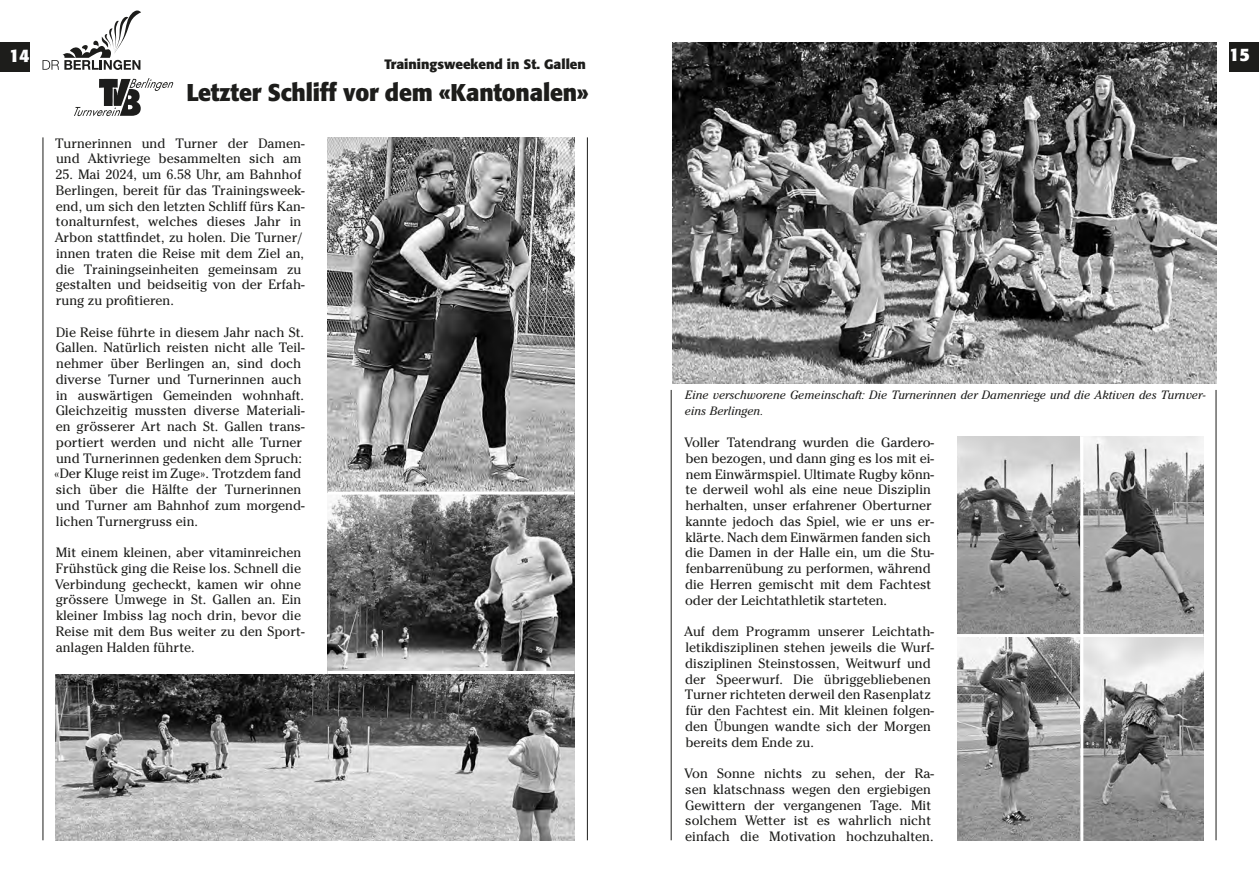
<style>
.page{position:relative;width:1259px;height:893px;background:#fff}
.page>*{position:absolute;margin:0;border:0;box-sizing:border-box;transform-origin:0 0}
.t1{font:700 24px "Formata";letter-spacing:-.01em;color:#1d1d1b;scale:.96 1}
.t2{font:700 18px "Formata";color:#fff}
.t3{font:13.5px/15.8px "Cheltenham LT";color:#1d1d1b}
.t4{font:700 13.5px "Formata";color:#1d1d1b}
.t5{font:italic 12px/15.8px "Cheltenham LT";color:#1d1d1b}
</style>
<div class="page">
<div style="left:0;top:43px;width:30px;height:29px;background:#1d1d1b"></div>
<div style="left:1229px;top:43px;width:30px;height:29px;background:#1d1d1b"></div>
<hr style="left:43px;top:137px;width:1px;height:703px;background:#1d1d1b">
<hr style="left:587px;top:137px;width:1px;height:703px;background:#1d1d1b">
<hr style="left:671px;top:390px;width:1px;height:450px;background:#1d1d1b">
<hr style="left:1215px;top:390px;width:1px;height:450px;background:#1d1d1b">
<svg style="left:43px;top:10px;width:98px;height:60px"></svg>
<svg style="left:74px;top:78px;width:99px;height:38px"></svg>
<img style="left:672px;top:43px;width:544px;height:340px">
<img style="left:327px;top:137px;width:247px;height:534px">
<img style="left:55px;top:674px;width:519px;height:166px">
<hr style="left:327px;top:492px;width:247px;height:3px;background:#fff">
<img style="left:957px;top:437px;width:246px;height:403px">
<hr style="left:957px;top:634px;width:246px;height:3px;background:#fff">
<hr style="left:1080px;top:437px;width:3px;height:404px;background:#fff">
<h2 class="t2" style="left:9px;top:44px;width:22px">14</h2>
<h2 class="t2" style="left:1229px;top:44px;width:22px">15</h2>
<p class="t4" style="left:384px;top:56px;width:203px">Trainingsweekend in St. Gallen</p>
<h1 class="t1" style="left:186px;top:77px;width:420px">Letzter Schliff vor dem «Kantonalen»</h1>
<p class="t3" style="left:55px;top:135px;width:251px">Turnerinnen und Turner der Damen&shy;und Aktivriege besammelten sich am</p>
<p class="t3" style="left:55px;top:167px;width:251px">25. Mai 2024, um 6.58 Uhr, am Bahnhof Berlingen, bereit für das Trainingsweek&shy;end, um sich den letzten Schliff fürs Kan&shy;tonalturnfest, welches dieses Jahr in Arbon stattfindet, zu holen. Die Turner/ innen traten die Reise mit dem Ziel an, die Trainingseinheiten gemeinsam zu gestalten und beidseitig von der Erfah&shy;rung zu profitieren.</p>
<p class="t3" style="left:54px;top:324px;width:252px">Die Reise führte in diesem Jahr nach St.<br>Gallen. Natürlich reisten nicht alle Teil&shy;nehmer über Berlingen an, sind doch diverse Turner und Turnerinnen auch in auswärtigen Gemeinden wohnhaft.<br>Gleichzeitig mussten diverse Materiali&shy;en grösserer Art nach St. Gallen trans&shy;portiert werden und nicht alle Turner und Turnerinnen gedenken dem Spruch: «Der Kluge reist im Zuge». Trotzdem fand sich über die Hälfte der Turnerinnen und Turner am Bahnhof zum morgend&shy;lichen Turnergruss ein.</p>
<p class="t3" style="left:55px;top:545px;width:251px">Mit einem kleinen, aber vitaminreichen Frühstück ging die Reise los. Schnell die Verbindung gecheckt, kamen wir ohne grössere Umwege in St. Gallen an. Ein kleiner Imbiss lag noch drin, bevor die Reise mit dem Bus weiter zu den Sport&shy;anlagen Halden führte.</p>
<p class="t5" style="left:685px;top:387px;width:522px">Eine verschworene Gemeinschaft: Die Turnerinnen der Damenriege und die Aktiven des Turnver&shy;eins Berlingen.</p>
<p class="t3" style="left:684px;top:435px;width:251px">Voller Tatendrang wurden die Gardero&shy;ben bezogen, und dann ging es los mit ei&shy;nem Einwärmspiel. Ultimate Rugby könn&shy;te derweil wohl als eine neue Disziplin herhalten, unser erfahrener Oberturner kannte jedoch das Spiel, wie er uns er&shy;klärte. Nach dem Einwärmen fanden sich die Damen in der Halle ein, um die Stu&shy;fenbarrenübung zu performen, während die Herren gemischt mit dem Fachtest oder der Leichtathletik starteten.</p>
<p class="t3" style="left:684px;top:624px;width:251px">Auf dem Programm unserer Leichtath&shy;letikdisziplinen stehen jeweils die Wurf&shy;disziplinen Steinstossen, Weitwurf und der Speerwurf. Die übriggebliebenen Turner richteten derweil den Rasenplatz für den Fachtest ein. Mit kleinen folgen&shy;den Übungen wandte sich der Morgen bereits dem Ende zu.</p>
<p class="t3" style="left:684px;top:765px;width:251px">Von Sonne nichts zu sehen, der Ra&shy;sen klatschnass wegen den ergiebigen Gewittern der vergangenen Tage. Mit solchem Wetter ist es wahrlich nicht einfach die Motivation hochzuhalten.</p>
</div>
